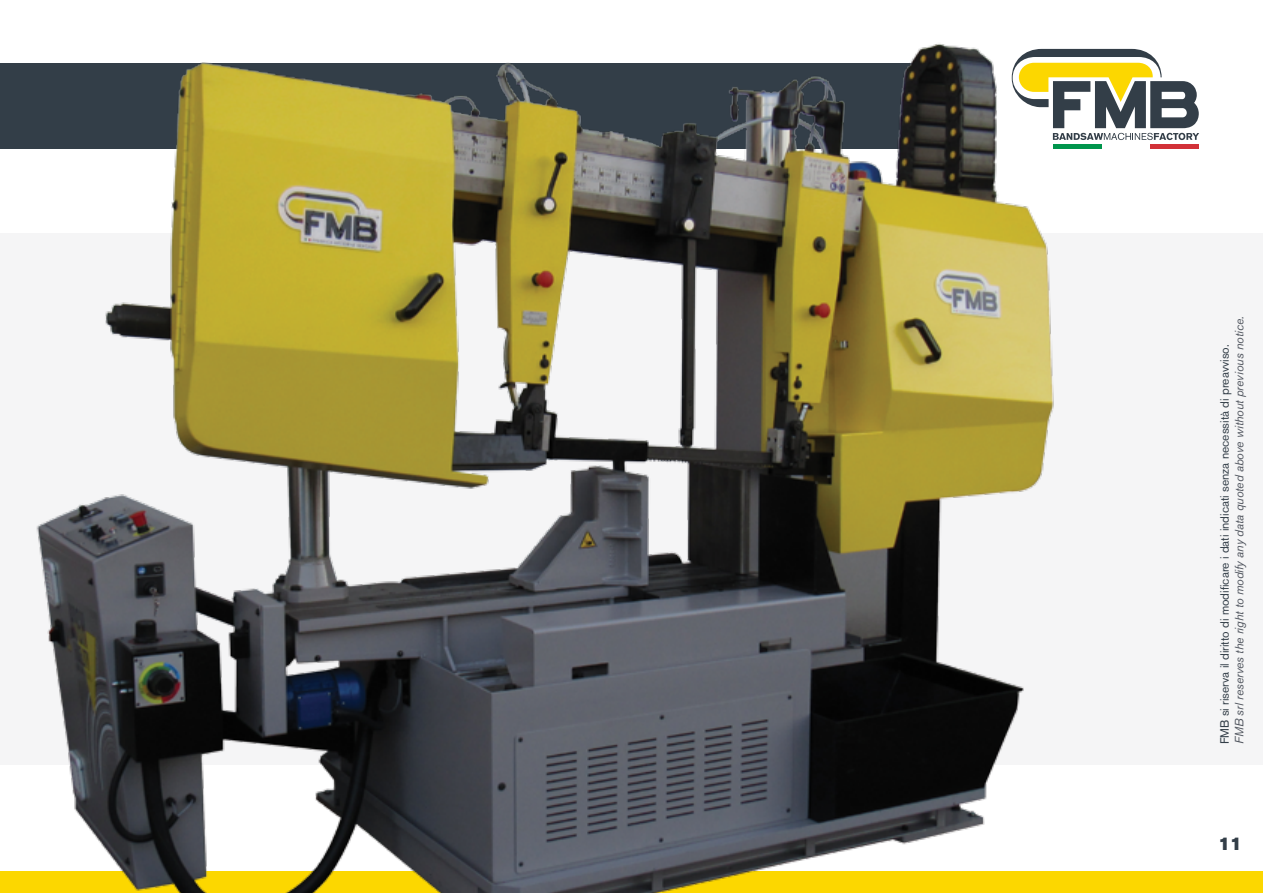
<style>
.page{position:relative;width:1263px;height:893px;background:#fff}
.page>*{position:absolute;margin:0;border:0;box-sizing:border-box;transform-origin:0 0}
.t1{font:18px "Akzidenz Grotesk BQ Super";color:#333e48}
.t2{font:12px "Akzidenz Grotesk BQ";color:#333e48}
.t3{font:italic 12px "Akzidenz Grotesk BQ";color:#51565f}
</style>
<div class="page">
<img style="left:0;top:43px;width:1263px;height:850px">
<p class="t3" style="left:1232px;top:744px;width:429px;rotate:-90deg">FMB srl reserves the right to modify any data quoted above without previous notice.</p>
<p class="t2" style="left:1217px;top:744px;width:401px;rotate:-90deg">FMB si riserva il diritto di modificare i dati indicati senza necessità di preavviso.</p>
<h1 class="t1" style="left:1218px;top:834px;width:25px">11</h1>
</div>
